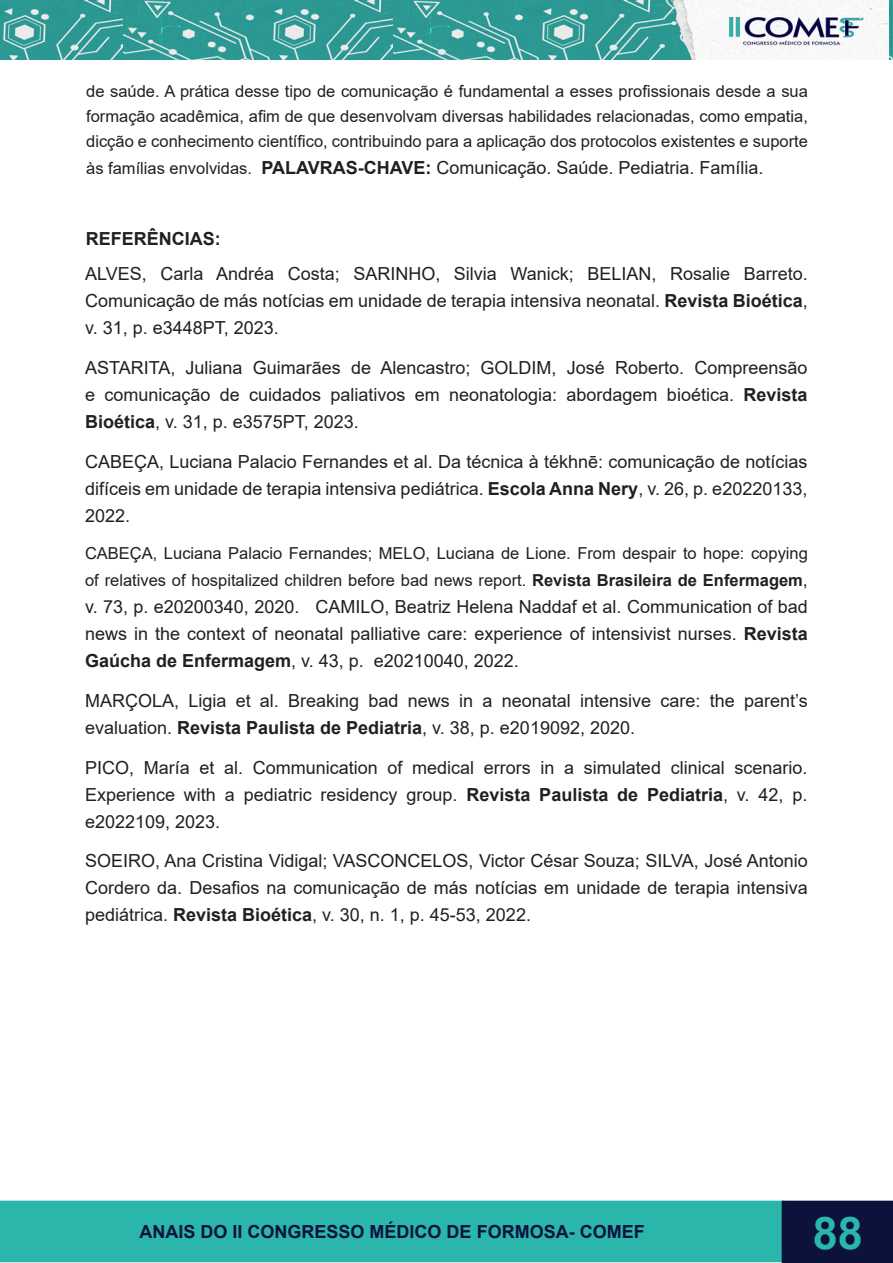
<style>
.page{position:relative;width:893px;height:1263px;background:#fff}
.page>*{position:absolute;margin:0;border:0;box-sizing:border-box;transform-origin:0 0}
.t1{font:700 45px "Arial";color:#2ab6ab}
.t2{font:18px/27px "Arial";color:#231f20;text-align:justify}
.t3{font:700 18px "Arial";color:#0d123d}
.t4{font:700 18px "Arial";color:#231f20}
.t5{font:16.5px/24.8px "Arial";color:#231f20;text-align:justify}
.s1{font-size:16.5px}
.s2{font-weight:700}
.s3{font-size:18px}
</style>
<div class="page">
<img style="left:0;top:0;width:890px;height:60px">
<img style="left:890px;top:0;width:3px;height:60px">
<div style="left:1px;top:1201px;width:782px;height:60px;background:#2ab6ab"></div>
<div style="left:0;top:1201px;width:784px;height:61px;border:2px solid #2ab6ab"></div>
<div style="left:782px;top:1201px;width:111px;height:62px;background:#0d123d"></div>
<p class="t5" style="left:86px;top:79px;width:723px">de saúde. A prática desse tipo de comunicação é fundamental a esses profissionais desde a sua formação acadêmica, afim de que desenvolvam diversas habilidades relacionadas, como empatia, dicção e conhecimento científico, contribuindo para a aplicação dos protocolos existentes e suporte</p>
<p class="t2" style="left:86px;top:154px;width:679px"><span class="s1">às famílias envolvidas.</span> <span class="s2">PALAVRAS-CHAVE:</span> Comunicação. Saúde. Pediatria. Família.</p>
<p class="t4" style="left:86px;top:226px;width:136px">REFERÊNCIAS:</p>
<p class="t2" style="left:85px;top:260px;width:724px">ALVES, Carla Andréa Costa; SARINHO, Silvia Wanick; BELIAN, Rosalie Barreto.<br>Comunicação de más notícias em unidade de terapia intensiva neonatal. <span class="s2">Revista Bioética</span>, v. 31, p. e3448PT, 2023.</p>
<p class="t2" style="left:85px;top:354px;width:724px">ASTARITA, Juliana Guimarães de Alencastro; GOLDIM, José Roberto. Compreensão e comunicação de cuidados paliativos em neonatologia: abordagem bioética. <span class="s2">Revista Bioética</span>, v. 31, p. e3575PT, 2023.</p>
<p class="t2" style="left:85px;top:448px;width:724px">CABEÇA, Luciana Palacio Fernandes et al. Da técnica à tékhnē: comunicação de notícias difíceis em unidade de terapia intensiva pediátrica. <span class="s2">Escola Anna Nery</span>, v. 26, p. e20220133, 2022.</p>
<p class="t5" style="left:85px;top:540px;width:724px;line-height:27px">CABEÇA, Luciana Palacio Fernandes; MELO, Luciana de Lione. From despair to hope: copying of relatives of hospitalized children before bad news report. <span class="s2">Revista Brasileira de Enfermagem</span><span class="s3">,</span></p>
<p class="t2" style="left:85px;top:593px;width:724px">v. 73, p. e20200340, 2020. CAMILO, Beatriz Helena Naddaf et al. Communication of bad news in the context of neonatal palliative care: experience of intensivist nurses. <span class="s2">Revista Gaúcha de Enfermagem</span>, v. 43, p. e20210040, 2022.</p>
<p class="t2" style="left:85px;top:687px;width:724px">MARÇOLA, Ligia et al. Breaking bad news in a neonatal intensive care: the parent’s evaluation. <span class="s2">Revista Paulista de Pediatria</span>, v. 38, p. e2019092, 2020.</p>
<p class="t2" style="left:85px;top:754px;width:724px">PICO, María et al. Communication of medical errors in a simulated clinical scenario.<br>Experience with a pediatric residency group. <span class="s2">Revista Paulista de Pediatria</span>, v. 42, p. e2022109, 2023.</p>
<p class="t2" style="left:85px;top:847px;width:724px">SOEIRO, Ana Cristina Vidigal; VASCONCELOS, Victor César Souza; SILVA, José Antonio Cordero da. Desafios na comunicação de más notícias em unidade de terapia intensiva pediátrica. <span class="s2">Revista Bioética</span>, v. 30, n. 1, p. 45-53, 2022.</p>
<p class="t3" style="left:140px;top:1219px;width:507px">ANAIS DO II CONGRESSO MÉDICO DE FORMOSA- COMEF</p>
<h1 class="t1" style="left:813px;top:1201px;width:52px">88</h1>
</div>
